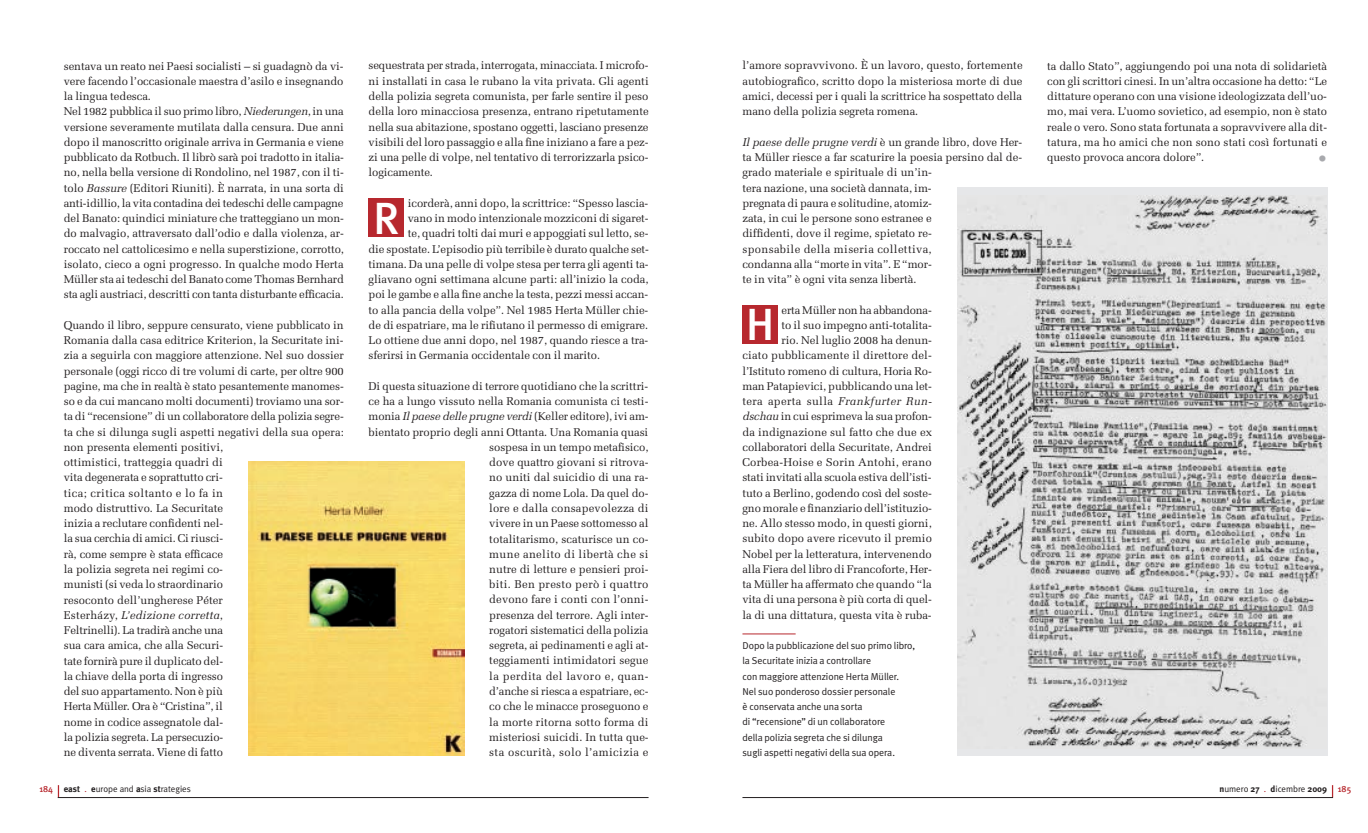
<style>
.page{position:relative;width:1368px;height:833px;background:#fff}
.page>*{position:absolute;margin:0;border:0;box-sizing:border-box;transform-origin:0 0}
.t1{font:500 45px "Meta Plus";color:#fff}
.t2{font:700 35px "Meta Plus";color:#a8a9ad}
.t3{font:11.25px/15.2px "Melior";letter-spacing:-.005em;color:#231f20;text-align:justify}
.t4{font:10px/15.2px "Meta Plus Normal";letter-spacing:-.005em;color:#231f20}
.t5{font:9px "Meta Plus Normal";letter-spacing:-.005em;color:#231f20}
.s1{font-style:italic}
.s2{font-family:"Meta Plus";font-weight:500;color:#b7282e}
.s3{font-family:"Meta Plus";font-weight:700}
.s4{color:#b7282e}
</style>
<div class="page">
<svg style="left:1332px;top:785px;width:1px;height:12px"></svg>
<hr style="left:742px;top:797px;width:591px;height:1px;background:#231f20">
<svg style="left:58px;top:785px;width:1px;height:12px"></svg>
<hr style="left:58px;top:797px;width:590px;height:1px;background:#231f20">
<div style="left:369px;top:198px;width:35px;height:39px;background:#b7282e"></div>
<div style="left:957px;top:187px;width:370px;height:569px;background:#e6e7e9"></div>
<img style="left:957px;top:195px;width:370px;height:553px">
<img style="left:248px;top:461px;width:216px;height:295px">
<hr style="left:742px;top:633px;width:53px;height:1px;background:#b7282e">
<div style="left:742px;top:305px;width:36px;height:39px;background:#b7282e"></div>
<p class="t3" style="left:64px;top:58px;width:282px;text-align:left">sentava un reato nei Paesi socialisti – si guadagnò da vi&shy;vere facendo l’occasionale maestra d’asilo e insegnando la lingua tedesca.<br>Nel 1982 pubblica il suo primo libro, <span class="s1">Niederungen</span>, in una versione severamente mutilata dalla censura. Due anni dopo il manoscritto originale arriva in Germania e viene pubblicato da Rotbuch. Il librò sarà poi tradotto in italia&shy;no, nella bella versione di Rondolino, nel 1987, con il ti&shy;tolo <span class="s1">Bassure</span> (Editori Riuniti). È narrata, in una sorta di anti-idillio, la vita contadina dei tedeschi delle campagne del Banato: quindici miniature che tratteggiano un mon&shy;do malvagio, attraversato dall’odio e dalla violenza, ar&shy;roccato nel cattolicesimo e nella superstizione, corrotto, isolato, cieco a ogni progresso. In qualche modo Herta Müller sta ai tedeschi del Banato come Thomas Bernhard sta agli austriaci, descritti con tanta disturbante efficacia.</p>
<p class="t3" style="left:64px;top:317px;width:282px;text-align:left">Quando il libro, seppure censurato, viene pubblicato in Romania dalla casa editrice Kriterion, la Securitate ini&shy;zia a seguirla con maggiore attenzione. Nel suo dossier personale (oggi ricco di tre volumi di carte, per oltre 900 pagine, ma che in realtà è stato pesantemente manomes&shy;so e da cui mancano molti documenti) troviamo una sor&shy;ta di “recensione” di un collaboratore della polizia segre&shy;ta che si dilunga sugli aspetti negativi della sua opera: non presenta elementi positivi,<br>ottimistici, tratteggia quadri di<br>vita degenerata e soprattutto cri-<br>tica; critica soltanto e lo fa in<br>modo distruttivo. La Securitate<br>inizia a reclutare confidenti nel-<br>la sua cerchia di amici. Ci riusci-<br>rà, come sempre è stata efficace<br>la polizia segreta nei regimi co-<br>munisti (si veda lo straordinario<br>resoconto dell’ungherese Péter<br>Esterházy, <span class="s1">L’edizione corretta</span>,<br>Feltrinelli). La tradirà anche una<br>sua cara amica, che alla Securi-<br>tate fornirà pure il duplicato del-<br>la chiave della porta di ingresso<br>del suo appartamento. Non è più<br>Herta Müller. Ora è “Cristina”, il<br>nome in codice assegnatole dal-<br>la polizia segreta. La persecuzio-<br>ne diventa serrata. Viene di fatto</p>
<p class="t5" style="left:39px;top:784px;width:153px"><span class="s2">184</span> <span class="s3">east</span> <span class="s4">.</span> <span class="s3">e</span>urope and <span class="s3">a</span>sia <span class="s3">st</span>rategies</p>
<p class="t3" style="left:369px;top:58px;width:282px">sequestrata per strada, interrogata, minacciata. I microfo&shy;ni installati in casa le rubano la vita privata. Gli agenti della polizia segreta comunista, per farle sentire il peso della loro minacciosa presenza, entrano ripetutamente nella sua abitazione, spostano oggetti, lasciano presenze visibili del loro passaggio e alla fine iniziano a fare a pez&shy;zi una pelle di volpe, nel tentativo di terrorizzarla psico&shy;logicamente.</p>
<p class="t3" style="left:408px;top:195px;width:242px">icorderà, anni dopo, la scrittrice: “Spesso lascia-</p>
<p class="t3" style="left:408px;top:210px;width:242px">vano in modo intenzionale mozziconi di sigaret-</p>
<p class="t3" style="left:408px;top:226px;width:242px">te, quadri tolti dai muri e appoggiati sul letto, se-</p>
<p class="t3" style="left:369px;top:241px;width:282px">die spostate. L’episodio più terribile è durato qualche set-</p>
<p class="t3" style="left:369px;top:256px;width:282px">timana. Da una pelle di volpe stesa per terra gli agenti ta-</p>
<p class="t3" style="left:369px;top:272px;width:281px">gliavano ogni settimana alcune parti: all’inizio la coda,</p>
<p class="t3" style="left:369px;top:287px;width:281px">poi le gambe e alla fine anche la testa, pezzi messi accan-</p>
<p class="t3" style="left:369px;top:302px;width:281px">to alla pancia della volpe”. Nel 1985 Herta Müller chie-</p>
<p class="t3" style="left:369px;top:317px;width:281px">de di espatriare, ma le rifiutano il permesso di emigrare.</p>
<p class="t3" style="left:369px;top:333px;width:281px">Lo ottiene due anni dopo, nel 1987, quando riesce a tra-</p>
<p class="t3" style="left:369px;top:348px;width:233px">sferirsi in Germania occidentale con il marito.</p>
<p class="t3" style="left:369px;top:378px;width:282px;text-align:right">Di questa situazione di terrore quotidiano che la scrittri&shy;ce ha a lungo vissuto nella Romania comunista ci testi&shy;monia <span class="s1">Il paese delle prugne verdi</span> (Keller editore), ivi am&shy;bientato proprio degli anni Ottanta. Una Romania quasi sospesa in un tempo metafisico,<br>dove quattro giovani si ritrova-<br>no uniti dal suicidio di una ra-<br>gazza di nome Lola. Da quel do-<br>lore e dalla consapevolezza di<br>vivere in un Paese sottomesso al<br>totalitarismo, scaturisce un co-<br>mune anelito di libertà che si<br>nutre di letture e pensieri proi-<br>biti. Ben presto però i quattro<br>devono fare i conti con l’onni-<br>presenza del terrore. Agli inter-<br>rogatori sistematici della polizia<br>segreta, ai pedinamenti e agli at-<br>teggiamenti intimidatori segue<br>la perdita del lavoro e, quan-<br>d’anche si riesca a espatriare, ec-<br>co che le minacce proseguono e<br>la morte ritorna sotto forma di<br>misteriosi suicidi. In tutta que-<br>sta oscurità, solo l’amicizia e</p>
<p class="t1" style="left:373px;top:192px;width:28px">R</p>
<p class="t3" style="left:742px;top:58px;width:282px">l’amore sopravvivono. È un lavoro, questo, fortemente autobiografico, scritto dopo la misteriosa morte di due amici, decessi per i quali la scrittrice ha sospettato della mano della polizia segreta romena.</p>
<p class="t3" style="left:742px;top:134px;width:281px;text-align:left"><span class="s1">Il paese delle prugne verdi</span> è un grande libro, dove Her&shy;ta Müller riesce a far scaturire la poesia persino dal de&shy;grado materiale e spirituale di un’in-<br>tera nazione, una società dannata, im-<br>pregnata di paura e solitudine, atomiz-<br>zata, in cui le persone sono estranee e<br>diffidenti, dove il regime, spietato re-<br>sponsabile della miseria collettiva,<br>condanna alla “morte in vita”. E “mor-<br>te in vita” è ogni vita senza libertà.</p>
<p class="t3" style="left:742px;top:302px;width:191px;text-align:right">erta Müller non ha abbandona-<br>to il suo impegno anti-totalita-<br>rio. Nel luglio 2008 ha denun-<br>ciato pubblicamente il direttore del&shy;l’Istituto romeno di cultura, Horia Ro&shy;man Patapievici, pubblicando una let&shy;tera aperta sulla <span class="s1">Frankfurter Run&shy;dschau</span> in cui esprimeva la sua profon&shy;da indignazione sul fatto che due ex collaboratori della Securitate, Andrei Corbea-Hoise e Sorin Antohi, erano stati invitati alla scuola estiva dell’isti&shy;tuto a Berlino, godendo così del soste&shy;gno morale e finanziario dell’istituzio&shy;ne. Allo stesso modo, in questi giorni, subito dopo avere ricevuto il premio Nobel per la letteratura, intervenendo alla Fiera del libro di Francoforte, Her&shy;ta Müller ha affermato che quando “la vita di una persona è più corta di quel&shy;la di una dittatura, questa vita è ruba-</p>
<p class="t1" style="left:746px;top:298px;width:30px">H</p>
<p class="t4" style="left:742px;top:638px;width:174px">Dopo la pubblicazione del suo primo libro, la Securitate inizia a controllare<br>con maggiore attenzione Herta Müller.<br>Nel suo ponderoso dossier personale<br>è conservata anche una sorta<br>di “recensione” di un collaboratore<br>della polizia segreta che si dilunga<br>sugli aspetti negativi della sua opera.</p>
<p class="t3" style="left:1047px;top:58px;width:281px">ta dallo Stato”, aggiungendo poi una nota di solidarietà con gli scrittori cinesi. In un’altra occasione ha detto: “Le dittature operano con una visione ideologizzata dell’uo&shy;mo, mai vera. L’uomo sovietico, ad esempio, non è stato reale o vero. Sono stata fortunata a sopravvivere alla dit&shy;tatura, ma ho amici che non sono stati così fortunati e questo provoca ancora dolore”.</p>
<p class="t2" style="left:1318px;top:128px;width:11px">.</p>
<p class="t5" style="left:1219px;top:784px;width:133px"><span class="s3">n</span>umero <span class="s3">27</span> <span class="s4">.</span> <span class="s3">d</span>icembre <span class="s3">2009</span> <span class="s2">185</span></p>
</div>
